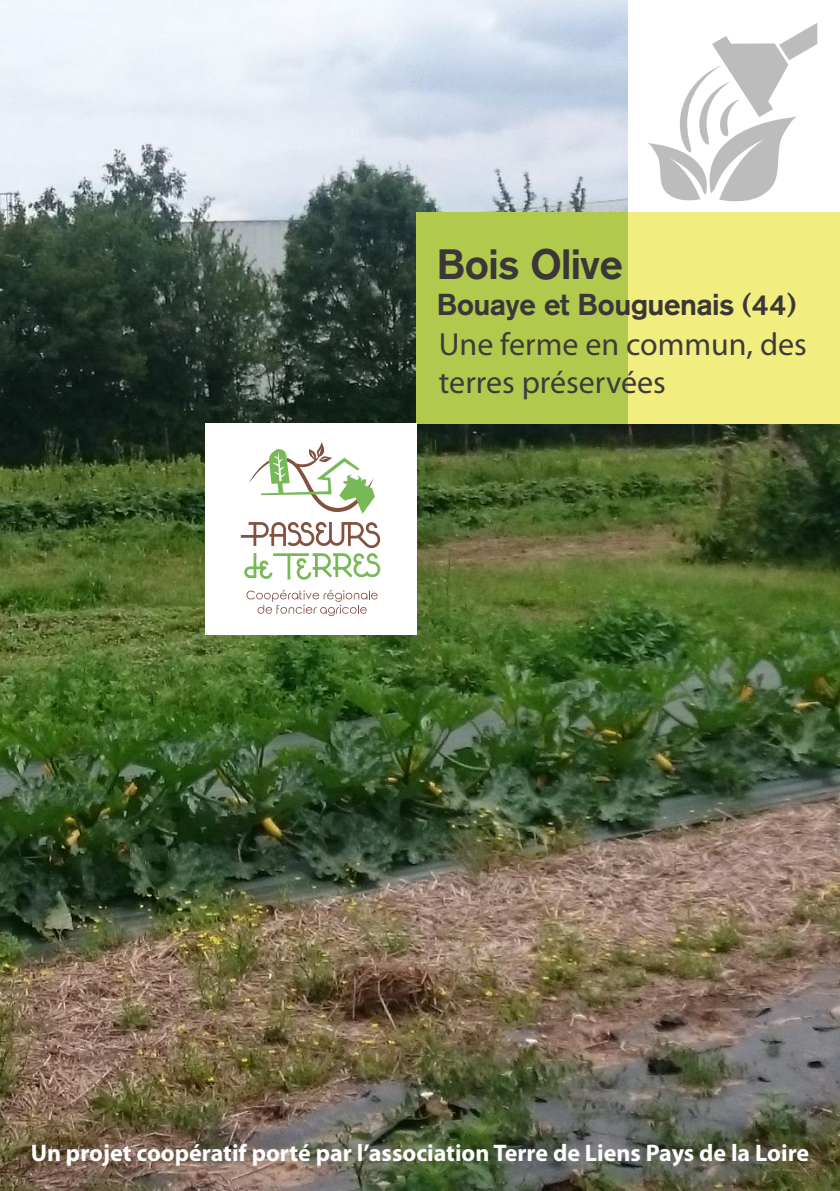
<style>
.page{position:relative;width:840px;height:1191px;background:#fff}
.page>*{position:absolute;margin:0;border:0;box-sizing:border-box;transform-origin:0 0}
.t1{font:500 42px "AG Old Face";color:#3b3738}
.t2{font:32px/38.4px "Myriad Pro";color:#3f3b3c}
.t3{font:500 30px "AG Old Face";color:#3b3738}
.t4{font:700 24px "Myriad Pro";color:#fff}
.s1{font-size:28px}
</style>
<div class="page">
<img style="left:0;top:0;width:839px;height:1191px">
<div style="left:628px;top:0;width:211px;height:213px;background:#fff"></div>
<div style="left:416px;top:212px;width:229px;height:211px;background:#b1ca4e"></div>
<div style="left:628px;top:212px;width:211px;height:211px;background:#f1ee7f"></div>
<svg style="left:648px;top:23px;width:168px;height:179px"></svg>
<div style="left:204px;top:423px;width:212px;height:212px;background:#fff"></div>
<svg style="left:241px;top:522px;width:139px;height:58px"></svg>
<svg style="left:248px;top:442px;width:127px;height:72px"></svg>
<svg style="left:246px;top:590px;width:131px;height:26px"></svg>
<h1 class="t1" style="left:437px;top:239px;width:187px">Bois Olive</h1>
<p class="t3" style="left:437px;top:287px;width:361px">Bouaye et Bouguenais <span class="s1">(44)</span></p>
<h2 class="t2" style="left:438px;top:325px;width:369px">Une ferme en commun, des terres préservées</h2>
<p class="t4" style="left:31px;top:1139px;width:779px">Un projet coopératif porté par l’association Terre de Liens Pays de la Loire</p>
</div>
